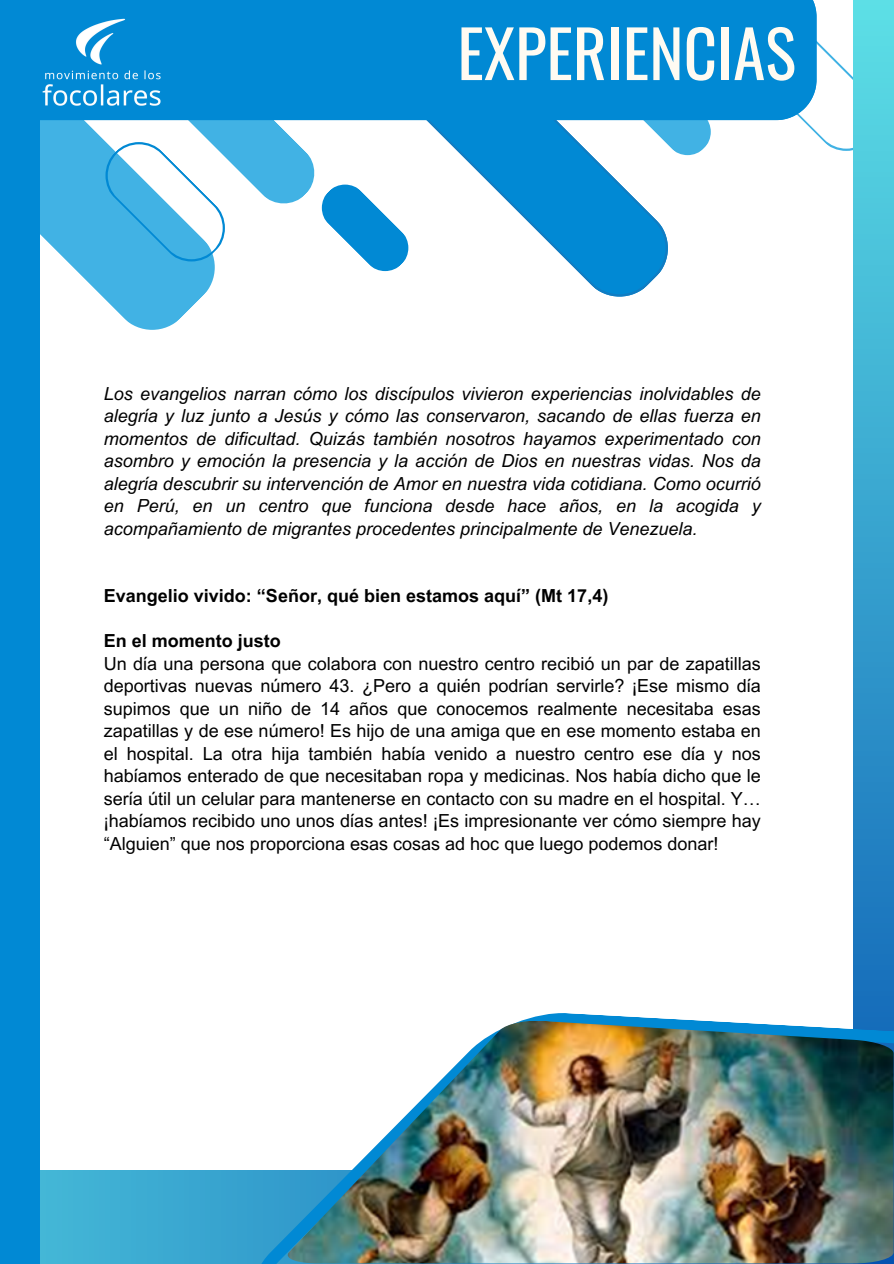
<style>
.page{position:relative;width:894px;height:1264px;background:#fff}
.page>*{position:absolute;margin:0;border:0;box-sizing:border-box;transform-origin:0 0}
.t1{font:64.95px "Oswald";color:#fffbf2}
.t2{font:18px/22.5px "Arial MT Pro";color:#000;text-align:justify}
.t3{font:italic 18px/22.5px "Arial MT Pro";color:#000;text-align:justify}
.t4{font:700 18px "Arial MT Pro";color:#000}
</style>
<div class="page">
<div style="left:0;top:1170px;width:893px;height:93px;background:#3dacd2"></div>
<svg style="left:40px;top:125px;width:163px;height:205px"></svg>
<svg style="left:53px;top:120px;width:614px;height:176px"></svg>
<svg style="left:105px;top:120px;width:303px;height:151px"></svg>
<svg style="left:624px;top:120px;width:86px;height:35px"></svg>
<div style="left:0;top:0;width:40px;height:1263px;background:#0189d4"></div>
<svg style="left:760px;top:31px;width:93px;height:120px"></svg>
<div style="left:172px;top:0;width:644px;height:120px;background:#0189d4"></div>
<img style="left:40px;top:0;width:132px;height:125px">
<svg style="left:853px;top:0;width:40px;height:996px;background:#3aa7d0"></svg>
<svg style="left:253px;top:996px;width:640px;height:267px"></svg>
<img style="left:287px;top:1021px;width:606px;height:242px">
<p class="t1" style="left:457px;top:3px;width:340px">EXPERIENCIAS</p>
<p class="t3" style="left:104px;top:384px;width:658px">Los evangelios narran cómo los discípulos vivieron experiencias inolvidables de alegría y luz junto a Jesús y cómo las conservaron, sacando de ellas fuerza en momentos de dificultad. Quizás también nosotros hayamos experimentado con asombro y emoción la presencia y la acción de Dios en nuestras vidas. Nos da alegría descubrir su intervención de Amor en nuestra vida cotidiana. Como ocurrió en Perú, en un centro que funciona desde hace años, en la acogida y acompañamiento de migrantes procedentes principalmente de Venezuela.</p>
<p class="t4" style="left:104px;top:589px;width:506px">Evangelio vivido: “Señor, qué bien estamos aquí” (Mt 17,4)</p>
<h2 class="t4" style="left:104px;top:634px;width:179px">En el momento justo</h2>
<p class="t2" style="left:104px;top:654px;width:658px">Un día una persona que colabora con nuestro centro recibió un par de zapatillas deportivas nuevas número 43. ¿Pero a quién podrían servirle? ¡Ese mismo día supimos que un niño de 14 años que conocemos realmente necesitaba esas zapatillas y de ese número! Es hijo de una amiga que en ese momento estaba en el hospital. La otra hija también había venido a nuestro centro ese día y nos habíamos enterado de que necesitaban ropa y medicinas. Nos había dicho que le sería útil un celular para mantenerse en contacto con su madre en el hospital. Y… ¡habíamos recibido uno unos días antes! ¡Es impresionante ver cómo siempre hay “Alguien” que nos proporciona esas cosas ad hoc que luego podemos donar!</p>
</div>
